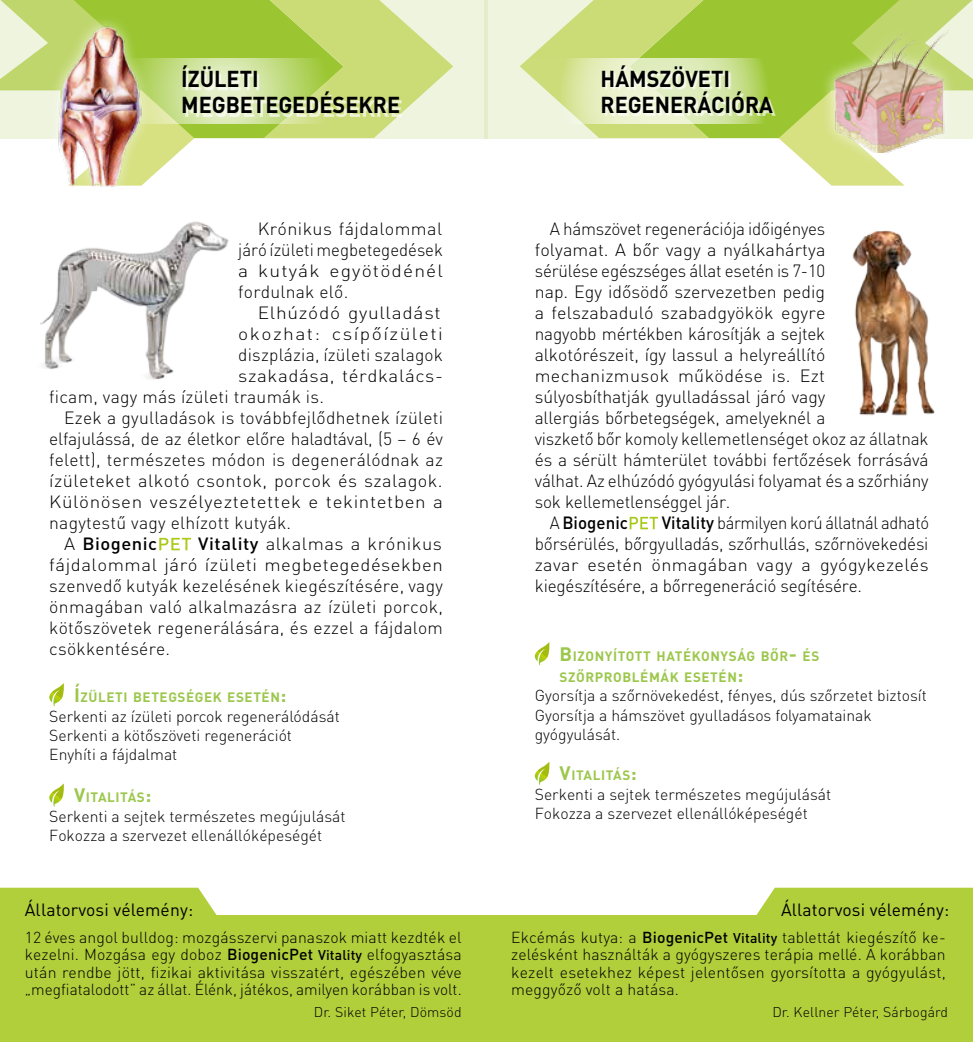
<style>
.page{position:relative;width:973px;height:1042px;background:#fff}
.page>*{position:absolute;margin:0;border:0;box-sizing:border-box;transform-origin:0 0}
.t1{font:700 22.75px/26.2px "DIN Pro";color:#000;scale:.95 1}
.t2{font:300 17.5px/21px "DIN Pro";letter-spacing:-.01em;color:#000}
.t3{font:300 17.5px/21px "DIN Pro";letter-spacing:.015em;color:#000;text-align:justify}
.t4{font:300 17.5px/21px "DIN Pro";letter-spacing:.015em;color:#000;text-align:justify;scale:.95 1}
.t5{font:300 17.5px "DIN Pro";letter-spacing:.015em;color:#000;scale:1.04 1}
.t6{font:17.5px "DIN Pro";letter-spacing:.01em;color:#000}
.t7{font:300 17.5px "DIN Pro";letter-spacing:.035em;color:#000;scale:1.07 1}
.t8{font:300 17.5px "DIN Pro";letter-spacing:.015em;color:#000;scale:1.06 1}
.t9{font:300 17.5px "DIN Pro";letter-spacing:.015em;color:#000;scale:1.05 1}
.t10{font:300 17.5px "DIN Pro";letter-spacing:.015em;color:#000;scale:1.07 1}
.t11{font:300 17.5px "DIN Pro";letter-spacing:.075em;color:#000;scale:1.1 1}
.t12{font:300 17.5px "DIN Pro";letter-spacing:.035em;color:#000;scale:1.09 1}
.t13{font:300 15.75px/17.5px "DIN Pro";color:#000}
.t14{font:300 14px "DIN Pro";letter-spacing:.01em;color:#000}
.t15{font:700 13.47px/21px "DIN Pro";letter-spacing:.045em;color:#9cc74c}
.s1{font-weight:500}
.s2{font-weight:500;color:#fff}
.s3{font-size:19.25px}
.s4{font-weight:500;font-size:14px}
</style>
<div class="page">
<div style="left:0;top:0;width:487px;height:139px;background:#eef4de"></div>
<svg style="left:484px;top:0;width:35px;height:139px;background:#ecf3db"></svg>
<div style="left:0;top:915px;width:486px;height:127px;background:#b1ce3b"></div>
<svg style="left:0;top:887px;width:217px;height:28px;background:#b6d148"></svg>
<div style="left:486px;top:915px;width:486px;height:127px;background:#b1ce3b"></div>
<svg style="left:756px;top:887px;width:216px;height:28px;background:#b6d148"></svg>
<img style="left:852px;top:230px;width:83px;height:186px">
<img style="left:41px;top:221px;width:187px;height:158px">
<svg style="left:0;top:0;width:445px;height:175px"></svg>
<svg style="left:519px;top:0;width:453px;height:186px"></svg>
<svg style="left:153px;top:59px;width:333px;height:65px"></svg>
<svg style="left:487px;top:59px;width:334px;height:65px;background:#d2e39c"></svg>
<div style="left:185px;top:68px;width:216px;height:48px;background:#fff;opacity:.7"></div>
<div style="left:604px;top:67px;width:171px;height:48px;background:#fff;opacity:.7"></div>
<div style="left:46px;top:14px;width:107px;height:184px;background:#fff;opacity:.8"></div>
<img style="left:58px;top:25px;width:83px;height:163px">
<div style="left:821px;top:20px;width:136px;height:146px;background:#fff;opacity:.8"></div>
<img style="left:834px;top:28px;width:113px;height:125px">
<svg style="left:534px;top:642px;width:15px;height:23px"></svg>
<svg style="left:534px;top:762px;width:15px;height:23px"></svg>
<svg style="left:49px;top:683px;width:15px;height:23px"></svg>
<svg style="left:49px;top:783px;width:15px;height:23px"></svg>
<h1 class="t1" style="left:181px;top:65px;width:232px">ÍZÜLETI<br>MEGBETEGEDÉSEKRE</h1>
<h1 class="t1" style="left:600px;top:64px;width:183px">HÁMSZÖVETI<br>REGENERÁCIÓRA</h1>
<p class="t3" style="left:238px;top:218px;width:206px;text-indent:19px">Krónikus fájdalommal járó ízületi megbetegedések a kutyák egyötödénél fordulnak elő.</p>
<p class="t12" style="left:258px;top:301px;width:169px">Elhúzódó gyulladást</p>
<p class="t11" style="left:238px;top:322px;width:187px">okozhat: csípőízületi</p>
<p class="t3" style="left:238px;top:344px;width:206px">diszplázia, ízületi szalagok</p>
<p class="t10" style="left:238px;top:364px;width:193px">szakadása, térdkalács-</p>
<p class="t3" style="left:49px;top:386px;width:276px">ficam, vagy más ízületi traumák is.</p>
<p class="t3" style="left:64px;top:407px;width:380px">Ezek a gyulladások is továbbfejlődhetnek ízületi</p>
<p class="t2" style="left:49px;top:428px;width:395px">elfajulássá, de az életkor előre haladtával, (5 – 6 év</p>
<p class="t3" style="left:49px;top:449px;width:395px">felett), természetes módon is degenerálódnak az</p>
<p class="t5" style="left:49px;top:469px;width:380px">ízületeket alkotó csontok, porcok és szalagok.</p>
<p class="t7" style="left:49px;top:490px;width:369px">Különösen veszélyeztetettek e tekintetben a</p>
<p class="t3" style="left:49px;top:512px;width:243px">nagytestű vagy elhízott kutyák.</p>
<p class="t9" style="left:64px;top:532px;width:361px">A <span class="s1">Biogenic</span><span class="s2">PET</span> <span class="s1">Vitality</span> alkalmas a krónikus</p>
<p class="t8" style="left:49px;top:553px;width:372px">fájdalommal járó ízületi megbetegedésekben</p>
<p class="t3" style="left:49px;top:575px;width:395px">szenvedő kutyák kezelésének kiegészítésére, vagy</p>
<p class="t3" style="left:49px;top:596px;width:395px">önmagában való alkalmazásra az ízületi porcok,</p>
<p class="t3" style="left:49px;top:617px;width:395px">kötőszövetek regenerálására, és ezzel a fájdalom</p>
<p class="t3" style="left:49px;top:638px;width:122px">csökkentésére.</p>
<p class="t15" style="left:74px;top:686px;width:214px"><span class="s3">Í</span>ZÜLETI BETEGSÉGEK ESETÉN<span class="s3">:</span></p>
<p class="t13" style="left:49px;top:706px;width:292px;line-height:19.2px">Serkenti az ízületi porcok regenerálódását<br>Serkenti a kötőszöveti regenerációt<br>Enyhíti a fájdalmat</p>
<p class="t15" style="left:74px;top:786px;width:79px"><span class="s3">V</span>ITALITÁS<span class="s3">:</span></p>
<p class="t13" style="left:49px;top:805px;width:298px;line-height:19.2px">Serkenti a sejtek természetes megújulását<br>Fokozza a szervezet ellenállóképeségét</p>
<p class="t2" style="left:534px;top:218px;width:395px;text-indent:15px">A hámszövet regenerációja időigényes<br>folyamat. A bőr vagy a nyálkahártya<br>sérülése egészséges állat esetén is 7-10<br>nap. Egy idősödő szervezetben pedig<br>a felszabaduló szabadgyökök egyre<br>nagyobb mértékben károsítják a sejtek alkotórészeit, így lassul a helyreállító mechanizmusok működése is. Ezt súlyosbíthatják gyulladással járó vagy<br>allergiás bőrbetegségek, amelyeknél a<br>viszkető bőr komoly kellemetlenséget okoz az állatnak és a sérült hámterület további fertőzések forrásává válhat. Az elhúzódó gyógyulási folyamat és a szőrhiány sok kellemetlenséggel jár.</p>
<p class="t4" style="left:534px;top:512px;width:416px;text-indent:15px">A <span class="s1">Biogenic</span><span class="s2">PET</span> <span class="s1">Vitality</span> bármilyen korú állatnál adható bőrsérülés, bőrgyulladás, szőrhullás, szőrnövekedési zavar esetén önmagában vagy a gyógykezelés kiegészítésére, a bőrregeneráció segítésére.</p>
<p class="t15" style="left:559px;top:645px;width:261px"><span class="s3">B</span>IZONYÍTOTT HATÉKONYSÁG BŐR<span class="s3">-</span> ÉS<br>SZŐRPROBLÉMÁK ESETÉN<span class="s3">:</span></p>
<p class="t13" style="left:534px;top:685px;width:393px;line-height:19.2px">Gyorsítja a szőrnövekedést, fényes, dús szőrzetet biztosít<br>Gyorsítja a hámszövet gyulladásos folyamatainak gyógyulását.</p>
<p class="t15" style="left:559px;top:764px;width:79px"><span class="s3">V</span>ITALITÁS<span class="s3">:</span></p>
<p class="t13" style="left:534px;top:783px;width:298px;line-height:19.2px">Serkenti a sejtek természetes megújulását<br>Fokozza a szervezet ellenállóképeségét</p>
<p class="t6" style="left:25px;top:897px;width:170px">Állatorvosi vélemény:</p>
<p class="t6" style="left:780px;top:897px;width:170px">Állatorvosi vélemény:</p>
<p class="t13" style="left:25px;top:928px;width:438px;text-align:justify">12 éves angol bulldog: mozgásszervi panaszok miatt kezdték el kezelni. Mozgása egy doboz <span class="s1">BiogenicPet</span> <span class="s4">Vitality</span> elfogyasztása után rendbe jött, fizikai aktivitása visszatért, egészében véve „megfiatalodott” az állat. Élénk, játékos, amilyen korábban is volt.</p>
<p class="t13" style="left:511px;top:928px;width:436px;text-align:justify">Ekcémás kutya: a <span class="s1">BiogenicPet</span> <span class="s4">Vitality</span> tablettát kiegészítő ke&shy;zelésként használták a gyógyszeres terápia mellé. A korábban kezelt esetekhez képest jelentősen gyorsította a gyógyulást, meggyőző volt a hatása.</p>
<p class="t14" style="left:314px;top:1002px;width:149px">Dr. Siket Péter, Dömsöd</p>
<p class="t14" style="left:772px;top:1002px;width:177px">Dr. Kellner Péter, Sárbogárd</p>
</div>
